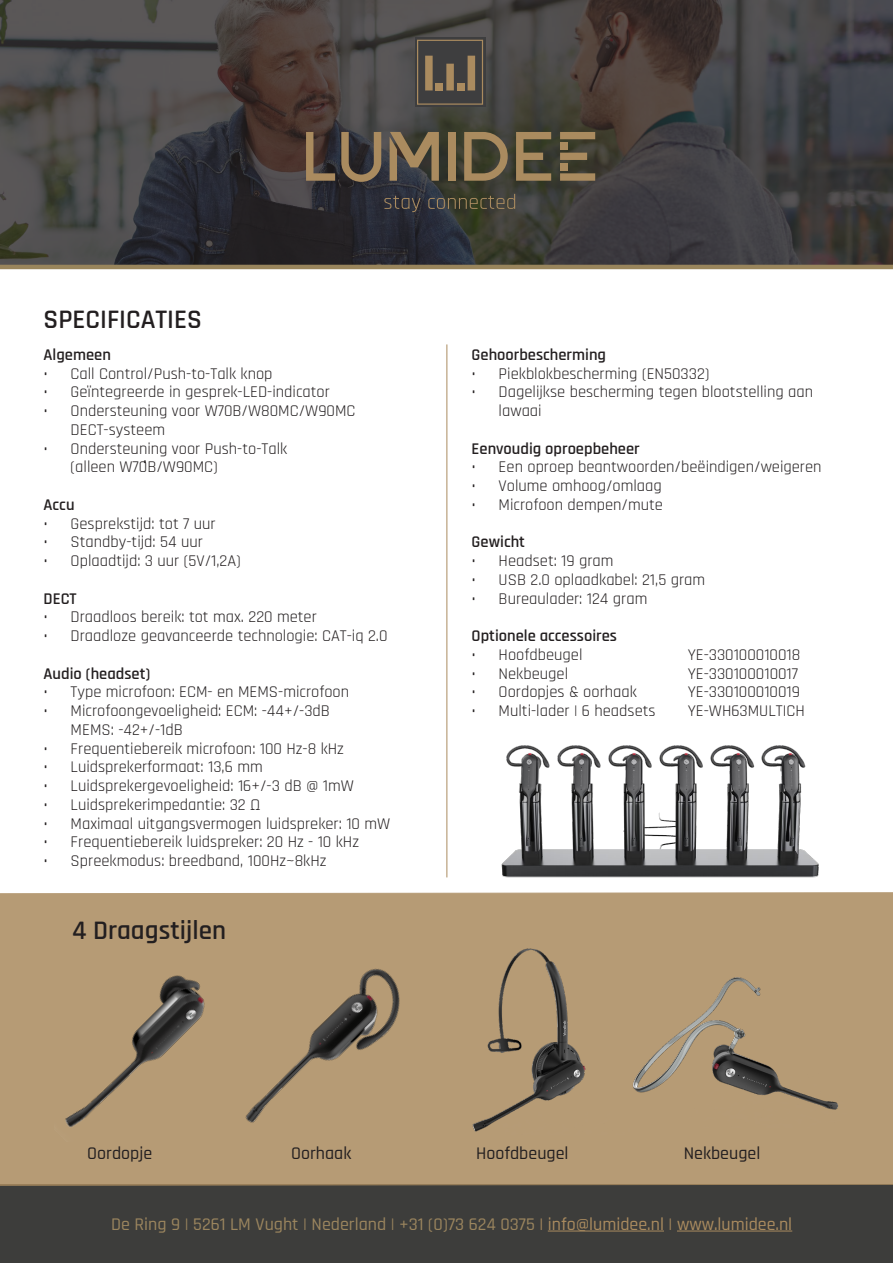
<style>
.page{position:relative;width:893px;height:1263px;background:#fff}
.page>*{position:absolute;margin:0;border:0;box-sizing:border-box;transform-origin:0 0}
.t1{font:600 27px "Rajdhani";color:#231f20}
.t2{font:500 18px "Rajdhani";color:#9b855e}
.t3{font:500 18px "Rajdhani";color:#231f20}
.t4{font:16.5px/18.8px "Rajdhani";color:#231f20}
.t5{font:600 16.5px "Rajdhani";color:#231f20}
.s1{color:#aa8b5f}
</style>
<div class="page">
<div style="left:0;top:1184px;width:893px;height:79px;background:#3d3d3b"></div>
<hr style="left:548px;top:1230px;width:116px;height:1px;background:#aa8b5f">
<hr style="left:677px;top:1230px;width:115px;height:1px;background:#aa8b5f">
<div style="left:0;top:892px;width:893px;height:294px;background:#b69b75"></div>
<svg style="left:0;top:0;width:893px;height:265px;background:#423f3f"></svg>
<hr style="left:0;top:265px;width:893px;height:4px;background:#99855c">
<svg style="left:306px;top:132px;width:29px;height:49px"></svg>
<svg style="left:341px;top:132px;width:40px;height:50px;background:#5f5244"></svg>
<div style="left:448px;top:132px;width:7px;height:49px;background:#aa8b5f"></div>
<svg style="left:464px;top:132px;width:44px;height:49px;background:#6f6145"></svg>
<svg style="left:516px;top:132px;width:35px;height:49px;background:#736446"></svg>
<svg style="left:560px;top:132px;width:35px;height:49px;background:#6e5f44"></svg>
<div style="left:560px;top:163px;width:7px;height:7px;background:#aa8b5f"></div>
<div style="left:560px;top:142px;width:7px;height:7px;background:#aa8b5f"></div>
<svg style="left:390px;top:132px;width:49px;height:49px;background:#72644d"></svg>
<svg style="left:415px;top:37px;width:70px;height:70px"></svg>
<svg style="left:417px;top:40px;width:66px;height:65px;background:#585046"></svg>
<div style="left:457px;top:83px;width:8px;height:7px;background:#aa8b5f"></div>
<div style="left:435px;top:83px;width:8px;height:7px;background:#aa8b5f"></div>
<svg style="left:384px;top:196px;width:37px;height:16px"></svg>
<svg style="left:428px;top:194px;width:87px;height:15px"></svg>
<hr style="left:446px;top:344px;width:1px;height:533px;background:#aa8b5f">
<img style="left:414px;top:939px;width:216px;height:196px">
<img style="left:54px;top:951px;width:178px;height:191px">
<img style="left:617px;top:947px;width:232px;height:180px">
<img style="left:232px;top:951px;width:196px;height:194px">
<img style="left:501px;top:745px;width:318px;height:133px">
<p class="t1" style="left:44px;top:304px;width:160px">SPECIFICATIES</p>
<p class="t5" style="left:44px;top:345px;width:69px">Algemeen</p>
<p class="t4" style="left:44px;top:364px;width:230px">• Call Control/Push-to-Talk knop</p>
<p class="t4" style="left:44px;top:383px;width:288px">• Geïntegreerde in gesprek-LED-indicator</p>
<p class="t4" style="left:71px;top:402px;width:286px;text-indent:-27px">• Ondersteuning voor W70B/W80MC/W90MC<br>DECT-systeem</p>
<p class="t4" style="left:71px;top:439px;width:218px;text-indent:-27px">• Ondersteuning voor Push-to-Talk (alleen W70B/W90MC)</p>
<p class="t5" style="left:44px;top:495px;width:32px">Accu</p>
<p class="t4" style="left:44px;top:514px;width:174px">• Gesprekstijd: tot 7 uur</p>
<p class="t4" style="left:44px;top:533px;width:161px">• Standby-tijd: 54 uur</p>
<p class="t4" style="left:44px;top:552px;width:199px">• Oplaadtijd: 3 uur (5V/1,2A)</p>
<p class="t5" style="left:44px;top:588px;width:35px">DECT</p>
<p class="t4" style="left:44px;top:608px;width:275px">• Draadloos bereik: tot max. 220 meter</p>
<p class="t4" style="left:44px;top:627px;width:345px">• Draadloze geavanceerde technologie: CAT-iq 2.0</p>
<p class="t5" style="left:44px;top:663px;width:108px">Audio (headset)</p>
<p class="t4" style="left:44px;top:683px;width:307px">• Type microfoon: ECM- en MEMS-microfoon</p>
<p class="t4" style="left:71px;top:702px;width:261px;text-indent:-27px">• Microfoongevoeligheid: ECM: -44+/-3dB<br>MEMS: -42+/-1dB</p>
<p class="t4" style="left:44px;top:739px;width:302px">• Frequentiebereik microfoon: 100 Hz-8 kHz</p>
<p class="t4" style="left:44px;top:758px;width:221px">• Luidsprekerformaat: 13,6 mm</p>
<p class="t4" style="left:44px;top:777px;width:312px">• Luidsprekergevoeligheid: 16+/-3 dB @ 1mW</p>
<p class="t4" style="left:44px;top:796px;width:218px">• Luidsprekerimpedantie: 32 Ω</p>
<p class="t4" style="left:44px;top:814px;width:348px">• Maximaal uitgangsvermogen luidspreker: 10 mW</p>
<p class="t4" style="left:44px;top:833px;width:317px">• Frequentiebereik luidspreker: 20 Hz - 10 kHz</p>
<p class="t4" style="left:44px;top:852px;width:284px">• Spreekmodus: breedband, 100Hz~8kHz</p>
<p class="t4" style="left:143px;top:453px;width:6px">•</p>
<p class="t1" style="left:72px;top:914px;width:155px">4 Draagstijlen</p>
<p class="t5" style="left:472px;top:345px;width:136px">Gehoorbescherming</p>
<p class="t4" style="left:472px;top:364px;width:239px">• Piekblokbescherming (EN50332)</p>
<p class="t4" style="left:499px;top:383px;width:316px;text-indent:-27px">• Dagelijkse bescherming tegen blootstelling aan lawaai</p>
<p class="t5" style="left:472px;top:438px;width:170px">Eenvoudig oproepbeheer</p>
<p class="t4" style="left:472px;top:458px;width:351px">• Een oproep beantwoorden/beëindigen/weigeren</p>
<p class="t4" style="left:472px;top:477px;width:192px">• Volume omhoog/omlaag</p>
<p class="t4" style="left:472px;top:496px;width:193px">• Microfoon dempen/mute</p>
<p class="t5" style="left:472px;top:532px;width:55px">Gewicht</p>
<p class="t4" style="left:472px;top:552px;width:143px">• Headset: 19 gram</p>
<p class="t4" style="left:472px;top:571px;width:235px">• USB 2.0 oplaadkabel: 21,5 gram</p>
<p class="t4" style="left:472px;top:589px;width:177px">• Bureaulader: 124 gram</p>
<p class="t5" style="left:472px;top:626px;width:147px">Optionele accessoires</p>
<p class="t4" style="left:472px;top:646px;width:112px">• Hoofdbeugel</p>
<p class="t4" style="left:688px;top:646px;width:114px">YE-330100010018</p>
<p class="t4" style="left:472px;top:664px;width:98px">• Nekbeugel</p>
<p class="t4" style="left:688px;top:664px;width:112px">YE-330100010017</p>
<p class="t4" style="left:472px;top:683px;width:167px">• Oordopjes &amp; oorhaak</p>
<p class="t4" style="left:688px;top:683px;width:114px">YE-330100010019</p>
<p class="t4" style="left:472px;top:702px;width:185px">• Multi-lader | 6 headsets</p>
<p class="t4" style="left:688px;top:702px;width:119px">YE-WH63MULTICH</p>
<p class="t3" style="left:87px;top:1143px;width:66px">Oordopje</p>
<p class="t3" style="left:291px;top:1143px;width:62px">Oorhaak</p>
<p class="t3" style="left:476px;top:1143px;width:94px">Hoofdbeugel</p>
<p class="t3" style="left:684px;top:1143px;width:78px">Nekbeugel</p>
<p class="t2" style="left:111px;top:1213px;width:683px">De Ring 9 | 5261 LM Vught | Nederland | +31 (0)73 624 0375 <span class="s1">| info@lumidee.nl | www.lumidee.nl</span></p>
</div>
